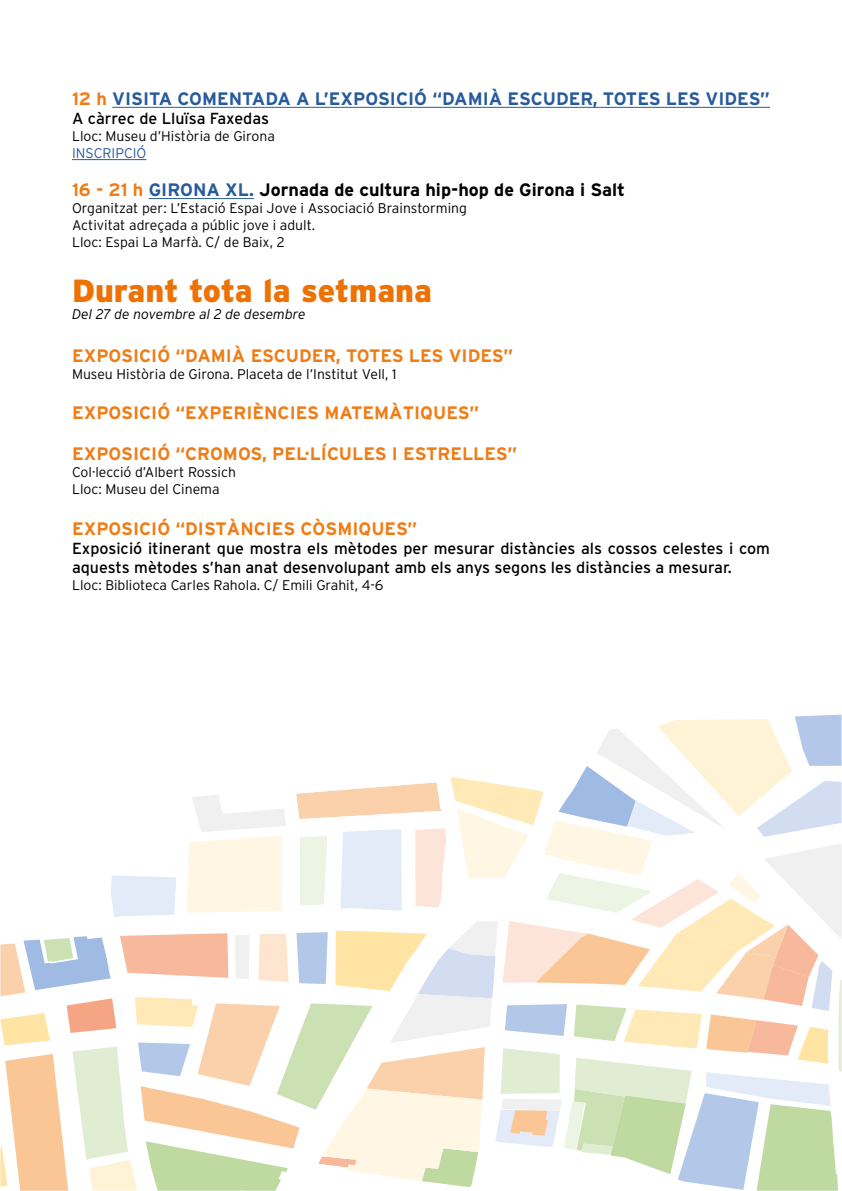
<style>
.page{position:relative;width:842px;height:1191px;background:#fff}
.page>*{position:absolute;margin:0;border:0;box-sizing:border-box;transform-origin:0 0}
.t1{font:900 32px "Interstate";color:#ee7203}
.t2{font:700 18px "Interstate";color:#ef7d17}
.t3{font:700 18px "Interstate";color:#275b9b}
.t4{font:700 18px "Interstate";color:#000}
.t5{font:16px/19.2px "Interstate";color:#000}
.t6{font:300 14px/16.8px "Interstate";color:#000}
.t7{font:italic 300 14px "Interstate";color:#000}
.t8{font:300 14px "Interstate";color:#275b9b}
.s1{color:#ef7d17}
.s2{color:#275b9b}
</style>
<div class="page">
<hr style="left:112px;top:107px;width:658px;height:1px;background:#275b9b">
<hr style="left:72px;top:159px;width:74px;height:1px;background:#275b9b">
<hr style="left:149px;top:198px;width:105px;height:1px;background:#275b9b">
<svg style="left:0;top:714px;width:841px;height:477px"></svg>
<p class="t3" style="left:72px;top:89px;width:699px"><span class="s1">12 h</span> VISITA COMENTADA A L’EXPOSICIÓ “DAMIÀ ESCUDER, TOTES LES VIDES”</p>
<p class="t5" style="left:72px;top:109px;width:199px">A càrrec de Lluïsa Faxedas</p>
<p class="t6" style="left:72px;top:127px;width:204px">Lloc: Museu d’Història de Girona</p>
<p class="t8" style="left:72px;top:145px;width:76px">INSCRIPCIÓ</p>
<p class="t4" style="left:72px;top:180px;width:555px"><span class="s1">16 - 21 h</span> <span class="s2">GIRONA XL.</span> Jornada de cultura hip-hop de Girona i Salt</p>
<p class="t6" style="left:72px;top:199px;width:397px">Organitzat per: L’Estació Espai Jove i Associació Brainstorming<br>Activitat adreçada a públic jove i adult.<br>Lloc: Espai La Marfà. C/ de Baix, 2</p>
<h1 class="t1" style="left:72px;top:272px;width:361px">Durant tota la setmana</h1>
<p class="t7" style="left:72px;top:306px;width:235px">Del 27 de novembre al 2 de desembre</p>
<p class="t2" style="left:72px;top:345px;width:443px">EXPOSICIÓ “DAMIÀ ESCUDER, TOTES LES VIDES”</p>
<p class="t6" style="left:72px;top:365px;width:326px">Museu Història de Girona. Placeta de l’Institut Vell, 1</p>
<p class="t2" style="left:72px;top:403px;width:409px">EXPOSICIÓ “EXPERIÈNCIES MATEMÀTIQUES”</p>
<p class="t2" style="left:72px;top:444px;width:447px">EXPOSICIÓ “CROMOS, PEL·LÍCULES I ESTRELLES”</p>
<p class="t6" style="left:72px;top:463px;width:165px">Col·lecció d’Albert Rossich<br>Lloc: Museu del Cinema</p>
<p class="t2" style="left:72px;top:518px;width:347px">EXPOSICIÓ “DISTÀNCIES CÒSMIQUES”</p>
<p class="t5" style="left:72px;top:538px;width:699px">Exposició itinerant que mostra els mètodes per mesurar distàncies als cossos celestes i com aquests mètodes s’han anat desenvolupant amb els anys segons les distàncies a mesurar.</p>
<p class="t6" style="left:72px;top:576px;width:313px">Lloc: Biblioteca Carles Rahola. C/ Emili Grahit, 4-6</p>
</div>
